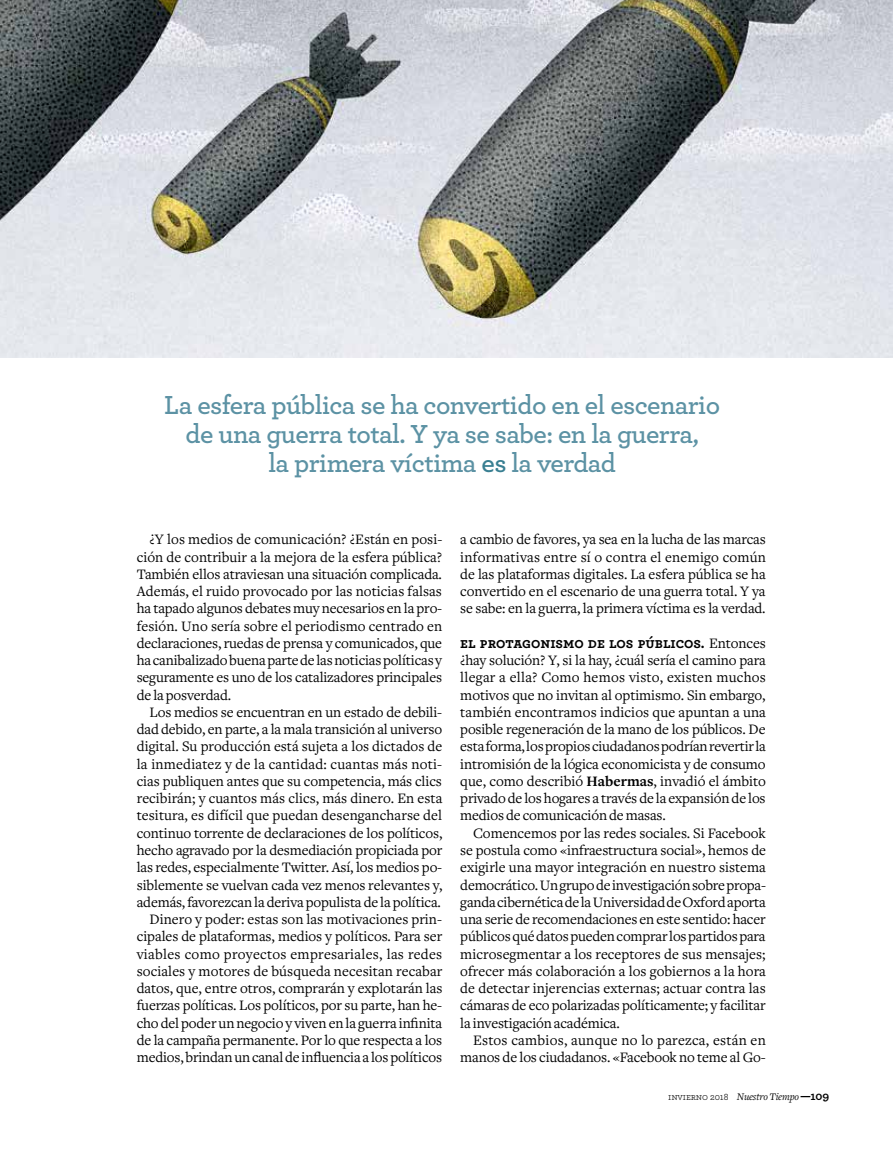
<style>
.page{position:relative;width:893px;height:1149px;background:#fff}
.page>*{position:absolute;margin:0;border:0;box-sizing:border-box;transform-origin:0 0}
.t1{font:600 27.3px/29.2px "Archer";letter-spacing:-.02em;color:#5c92a4;text-align:center}
.t2{font:15px/17.2px "Freight Text";letter-spacing:-.01em;color:#000;text-align:justify}
.t3{font:15px "Archer Bold SC";color:#000}
.t4{font:italic 10.5px "Freight Text";letter-spacing:-.01em;color:#000}
.s1{color:#397f92}
.s2{font-family:"Freight Text"}
.s3{font-weight:700}
.s4{font-family:"Archer Book SC";font-style:normal;font-size:9.75px}
.s5{font-family:"Archer";font-style:normal;font-size:9.75px}
.s6{font-family:"Archer";font-weight:700;font-style:normal;font-size:12px}
</style>
<div class="page">
<img style="left:0;top:0;width:893px;height:357px">
<h1 class="t1" style="left:164px;top:389px;width:557px">La esfera pública se ha convertido en el escenario de una guerra total. Y ya se sabe: en la guerra,<br>la primera víctima <span class="s1">es</span> la verdad</h1>
<p class="t2" style="left:137px;top:531px;width:307px;text-indent:13px">¿Y los medios de comunicación? ¿Están en posi&shy;ción de contribuir a la mejora de la esfera pública?<br>También ellos atraviesan una situación complicada.<br>Además, el ruido provocado por las noticias falsas ha tapado algunos debates muy necesarios en la pro&shy;fesión. Uno sería sobre el periodismo centrado en declaraciones, ruedas de prensa y comunicados, que ha canibalizado buena parte de las noticias políticas y seguramente es uno de los catalizadores principales de la posverdad.</p>
<p class="t2" style="left:137px;top:703px;width:307px;text-align:right">Los medios se encuentran en un estado de debili&shy;dad debido, en parte, a la mala transición al universo digital. Su producción está sujeta a los dictados de la inmediatez y de la cantidad: cuantas más noti&shy;cias publiquen antes que su competencia, más clics recibirán; y cuantos más clics, más dinero. En esta tesitura, es difícil que puedan desengancharse del continuo torrente de declaraciones de los políticos, hecho agravado por la desmediación propiciada por las redes, especialmente Twitter. Así, los medios po&shy;siblemente se vuelvan cada vez menos relevantes y, además, favorezcan la deriva populista de la política.<br>Dinero y poder: estas son las motivaciones prin&shy;cipales de plataformas, medios y políticos. Para ser viables como proyectos empresariales, las redes sociales y motores de búsqueda necesitan recabar datos, que, entre otros, comprarán y explotarán las fuerzas políticas. Los políticos, por su parte, han he&shy;cho del poder un negocio y viven en la guerra infinita de la campaña permanente. Por lo que respecta a los medios, brindan un canal de influencia a los políticos</p>
<p class="t2" style="left:460px;top:531px;width:307px">a cambio de favores, ya sea en la lucha de las marcas informativas entre sí o contra el enemigo común de las plataformas digitales. La esfera pública se ha convertido en el escenario de una guerra total. Y ya se sabe: en la guerra, la primera víctima es la verdad.</p>
<p class="t3" style="left:460px;top:633px;width:307px">el protagonismo de los públicos. <span class="s2">Entonces</span></p>
<p class="t2" style="left:460px;top:651px;width:307px">¿hay solución? Y, si la hay, ¿cuál sería el camino para llegar a ella? Como hemos visto, existen muchos motivos que no invitan al optimismo. Sin embargo, también encontramos indicios que apuntan a una posible regeneración de la mano de los públicos. De esta forma, los propios ciudadanos podrían revertir la intromisión de la lógica economicista y de consumo que, como describió <span class="s3">Habermas</span>, invadió el ámbito privado de los hogares a través de la expansión de los medios de comunicación de masas.</p>
<p class="t2" style="left:460px;top:824px;width:307px;text-indent:13px">Comencemos por las redes sociales. Si Facebook se postula como «infraestructura social», hemos de exigirle una mayor integración en nuestro sistema democrático. Un grupo de investigación sobre propa&shy;ganda cibernética de la Universidad de Oxford aporta una serie de recomendaciones en este sentido: hacer públicos qué datos pueden comprar los partidos para microsegmentar a los receptores de sus mensajes; ofrecer más colaboración a los gobiernos a la hora de detectar injerencias externas; actuar contra las cámaras de eco polarizadas políticamente; y facilitar la investigación académica.</p>
<p class="t2" style="left:460px;top:1031px;width:307px;text-align:right">Estos cambios, aunque no lo parezca, están en manos de los ciudadanos. «Facebook no teme al Go-</p>
<p class="t4" style="left:668px;top:1090px;width:162px"><span class="s4">invierno</span> <span class="s5">2018</span> Nuestro Tiempo <span class="s6">—109</span></p>
</div>
